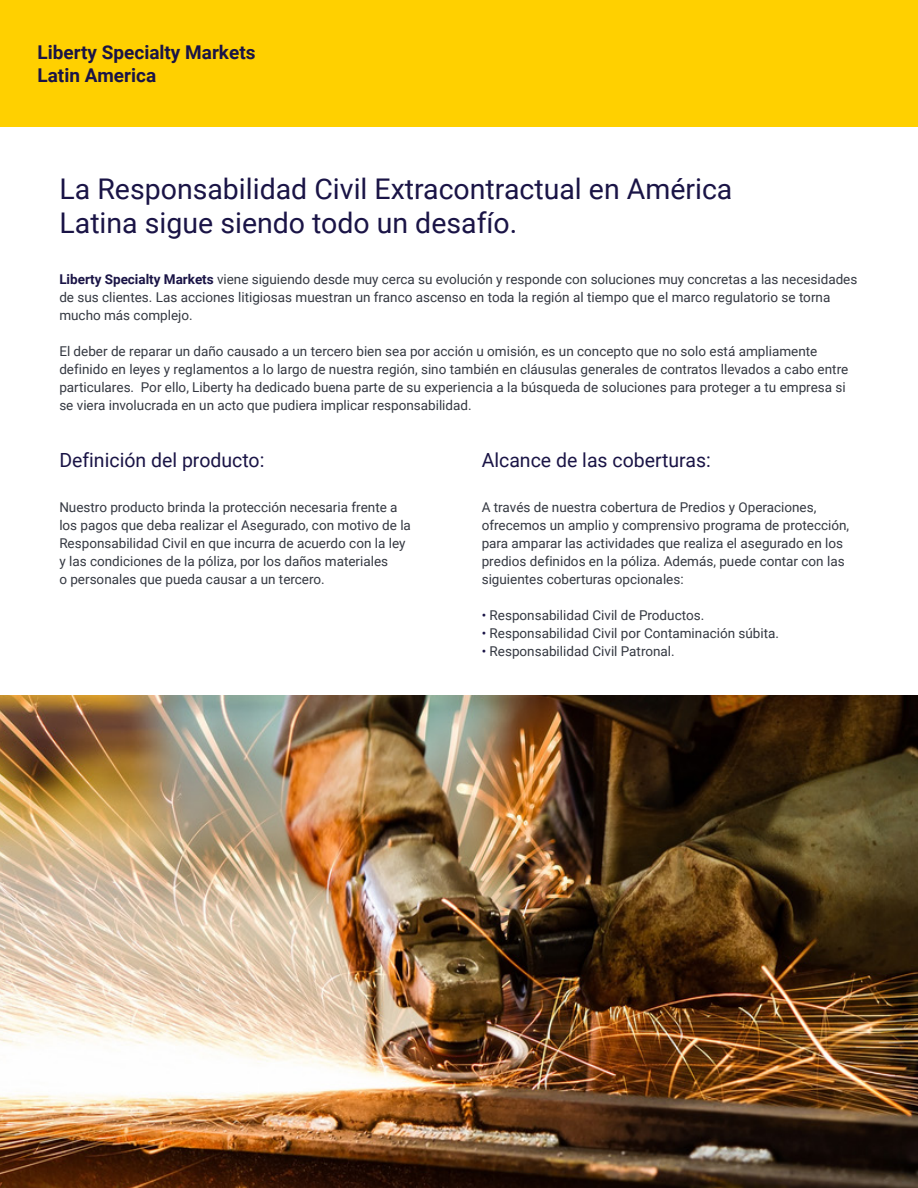
<style>
.page{position:relative;width:918px;height:1188px;background:#fff}
.page>*{position:absolute;margin:0;border:0;box-sizing:border-box;transform-origin:0 0}
.t1{font:28.5px/34.2px "Roboto";color:#1a1446}
.t2{font:19.5px "Roboto";color:#1a1446}
.t3{font:700 19.05px/22.8px "Roboto";color:#1a1446}
.t4{font:13.5px/18px "Roboto";color:#343841}
.s1{font-weight:700;color:#1a1446}
.s2{color:#1a1446}
</style>
<div class="page">
<div style="left:0;top:0;width:918px;height:126px;background:#ffd000"></div>
<img style="left:0;top:695px;width:918px;height:493px">
<h3 class="t3" style="left:38px;top:40px;width:220px">Liberty Specialty Markets<br>Latin America</h3>
<h1 class="t1" style="left:60px;top:170px;width:674px">La Responsabilidad Civil Extracontractual en América<br>Latina sigue siendo todo un desafío.</h1>
<p class="t4" style="left:59px;top:269px;width:800px"><span class="s1">Liberty Specialty Markets</span> viene siguiendo desde muy cerca su evolución y responde con soluciones muy concretas a las necesidades de sus clientes. Las acciones litigiosas muestran un franco ascenso en toda la región al tiempo que el marco regulatorio se torna mucho más complejo.</p>
<p class="t4" style="left:59px;top:341px;width:791px">El deber de reparar un daño causado a un tercero bien sea por acción u omisión, es un concepto que no solo está ampliamente definido en leyes y reglamentos a lo largo de nuestra región, sino también en cláusulas generales de contratos llevados a cabo entre particulares. Por ello, Liberty ha dedicado buena parte de su experiencia a la búsqueda de soluciones para proteger a tu empresa si se viera involucrada en un acto que pudiera implicar responsabilidad.</p>
<h2 class="t2" style="left:59px;top:446px;width:207px">Definición del producto:</h2>
<p class="t4" style="left:59px;top:497px;width:353px">Nuestro producto brinda la protección necesaria frente a los pagos que deba realizar el Asegurado, con motivo de la Responsabilidad Civil en que incurra de acuerdo con la ley y las condiciones de la póliza, por los daños materiales<br>o personales que pueda causar a un tercero.</p>
<h2 class="t2" style="left:482px;top:446px;width:231px">Alcance de las coberturas:</h2>
<p class="t4" style="left:482px;top:497px;width:369px">A través de nuestra cobertura de Predios y Operaciones, ofrecemos un amplio y comprensivo programa de protección, para amparar las actividades que realiza el asegurado en los predios definidos en la póliza. Además, puede contar con las siguientes coberturas opcionales:</p>
<p class="t4" style="left:482px;top:605px;width:224px"><span class="s2">•</span> Responsabilidad Civil de Productos.</p>
<p class="t4" style="left:482px;top:623px;width:299px"><span class="s2">•</span> Responsabilidad Civil por Contaminación súbita.</p>
<p class="t4" style="left:482px;top:641px;width:195px"><span class="s2">•</span> Responsabilidad Civil Patronal.</p>
</div>
